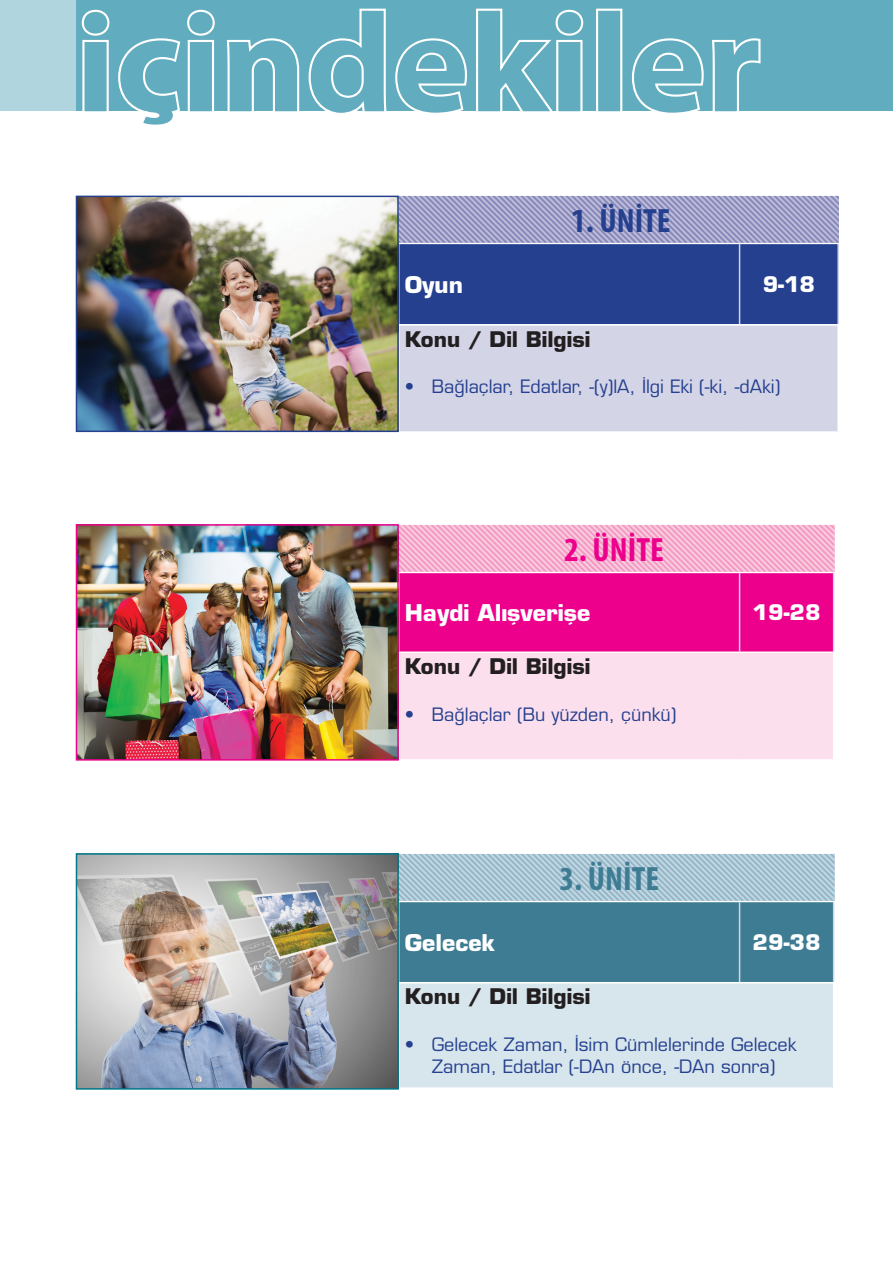
<style>
.page{position:relative;width:893px;height:1263px;background:#fff}
.page>*{position:absolute;margin:0;border:0;box-sizing:border-box;transform-origin:0 0}
.t1{font:700 condensed 33.75px "Myriad Pro";color:#25408f}
.t2{font:700 condensed 33.75px "Myriad Pro";color:#ec008c}
.t3{font:700 condensed 33.75px "Myriad Pro";color:#3e7c94}
.t4{font:700 22.5px "Eurostile LT Std";color:#fff}
.t5{font:700 21px "Eurostile LT Std";color:#231f20}
.t6{font:700 21px "Eurostile LT Std";color:#fff}
.t7{font:18px/21.6px "Eurostile LT Std";color:#25408f;text-align:center}
</style>
<div class="page">
<div style="left:0;top:0;width:368px;height:111px;background:#b0d5de"></div>
<div style="left:77px;top:0;width:816px;height:111px;background:#61acbe"></div>
<svg style="left:81px;top:8px;width:680px;height:117px"></svg>
<div style="left:399px;top:325px;width:439px;height:107px;background:#d4d4e7"></div>
<hr style="left:398px;top:324px;width:342px;height:2px;background:#fff">
<hr style="left:740px;top:324px;width:99px;height:2px;background:#fff">
<hr style="left:837px;top:326px;width:2px;height:105px;background:#fff">
<hr style="left:398px;top:431px;width:342px;height:2px;background:#fff">
<hr style="left:740px;top:431px;width:99px;height:2px;background:#fff">
<div style="left:399px;top:652px;width:435px;height:108px;background:#fcdfec"></div>
<hr style="left:398px;top:651px;width:342px;height:2px;background:#fff">
<hr style="left:740px;top:651px;width:94px;height:2px;background:#fff">
<hr style="left:833px;top:653px;width:1px;height:106px;background:#fff">
<hr style="left:398px;top:759px;width:342px;height:2px;background:#fff">
<hr style="left:740px;top:759px;width:94px;height:2px;background:#fff">
<div style="left:399px;top:983px;width:435px;height:105px;background:#d7e5ec"></div>
<hr style="left:833px;top:983px;width:1px;height:104px;background:#fff">
<hr style="left:398px;top:1087px;width:342px;height:2px;background:#fff">
<hr style="left:740px;top:1087px;width:94px;height:2px;background:#fff">
<svg style="left:399px;top:196px;width:440px;height:129px;background:#5767a6"></svg>
<svg style="left:399px;top:525px;width:435px;height:127px;background:#ef46a7"></svg>
<svg style="left:399px;top:854px;width:435px;height:128px;background:#6899ad"></svg>
<img style="left:79px;top:199px;width:317px;height:230px">
<div style="left:76px;top:196px;width:323px;height:236px;border:2px solid #25408f"></div>
<img style="left:79px;top:527px;width:317px;height:231px">
<div style="left:76px;top:524px;width:323px;height:237px;border:2px solid #ec008c"></div>
<img style="left:79px;top:856px;width:317px;height:231px">
<div style="left:76px;top:853px;width:323px;height:237px;border:2px solid #00788b"></div>
<p class="t1" style="left:571px;top:200px;width:101px">1. ÜNİTE</p>
<p class="t4" style="left:405px;top:270px;width:60px">Oyun</p>
<p class="t6" style="left:763px;top:271px;width:54px">9-18</p>
<p class="t5" style="left:405px;top:326px;width:187px">Konu / Dil Bilgisi</p>
<p class="t7" style="left:405px;top:376px;width:377px">• Bağlaçlar, Edatlar, -(y)lA, İlgi Eki (-ki, -dAki)</p>
<p class="t2" style="left:564px;top:529px;width:101px">2. ÜNİTE</p>
<p class="t4" style="left:405px;top:599px;width:187px">Haydi Alışverişe</p>
<p class="t6" style="left:753px;top:599px;width:69px">19-28</p>
<p class="t5" style="left:405px;top:653px;width:187px">Konu / Dil Bilgisi</p>
<p class="t7" style="left:405px;top:703px;width:273px">• Bağlaçlar (Bu yüzden, çünkü)</p>
<p class="t3" style="left:559px;top:858px;width:101px">3. ÜNİTE</p>
<p class="t4" style="left:405px;top:928px;width:92px">Gelecek</p>
<p class="t6" style="left:753px;top:929px;width:69px">29-38</p>
<p class="t5" style="left:405px;top:984px;width:187px">Konu / Dil Bilgisi</p>
<p class="t7" style="left:405px;top:1034px;width:393px">• Gelecek Zaman, İsim Cümlelerinde Gelecek<br>Zaman, Edatlar (-DAn önce, -DAn sonra)</p>
</div>
